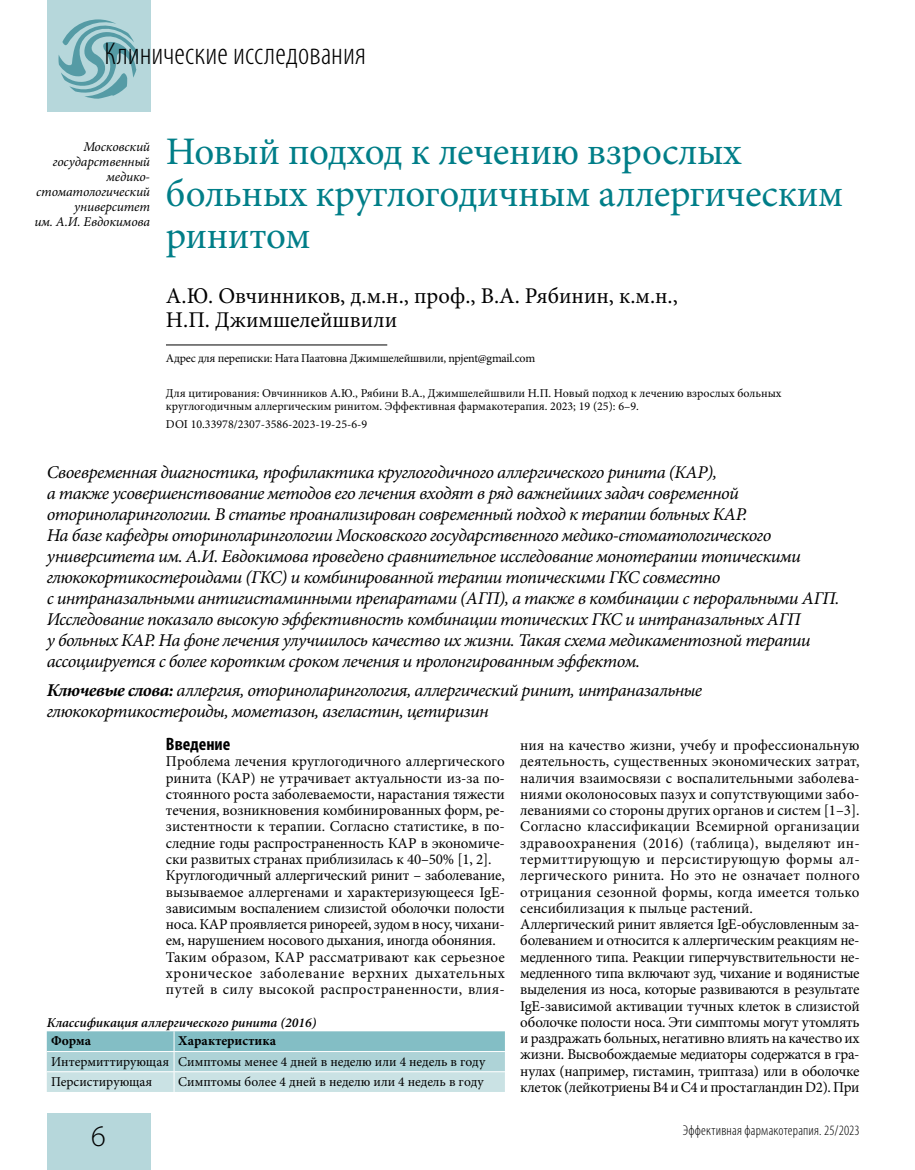
<style>
.page{position:relative;width:915px;height:1170px;background:#fff}
.page>*{position:absolute;margin:0;border:0;box-sizing:border-box;transform-origin:0 0}
.t1{font:39px/42px "Minion Pro";letter-spacing:-.01em;color:#007e88}
.t2{font:300 condensed 31.5px "Myriad Pro";color:#000}
.t3{font:300 30px "Myriad Pro";color:#000}
.t4{font:22.5px/24px "Minion Pro";color:#000}
.t5{font:italic 18px/21px "Minion Pro";letter-spacing:-.03em;color:#000}
.t6{font:700 condensed 18px "Myriad Pro";color:#000}
.t7{font:15px/16.2px "Minion Pro";letter-spacing:-.005em;color:#000}
.t8{font:300 condensed 14.25px "Myriad Pro";letter-spacing:.015em;color:#000}
.t9{font:13.5px/20.2px "Minion Pro";color:#000}
.t10{font:italic 13.5px/15px "Minion Pro";letter-spacing:-.01em;color:#000;text-align:right}
.t11{font:italic 600 13.5px "Minion Pro";color:#000}
.t12{font:700 13.5px "Minion Pro";color:#000}
.t13{font:12px/13.5px "Minion Pro";color:#000}
.t14{font:12px "Minion Pro";letter-spacing:-.02em;color:#000}
.s1{font-weight:700}
</style>
<div class="page">
<div style="left:47px;top:0;width:103px;height:111px;background:#b6d7db"></div>
<div style="left:47px;top:1113px;width:103px;height:56px;background:#b6d7db"></div>
<svg style="left:58px;top:19px;width:80px;height:80px"></svg>
<hr style="left:166px;top:344px;width:221px;height:1px;background:#000">
<svg style="left:47px;top:1031px;width:457px;height:60px"></svg>
<hr style="left:47px;top:1051px;width:127px;height:1px;background:#fff">
<hr style="left:174px;top:1051px;width:330px;height:1px;background:#fff">
<h2 class="t2" style="left:104px;top:35px;width:263px">Клинические исследования</h2>
<p class="t10" style="left:34px;top:139px;width:117px">Московский государственный медико&shy;стоматологический университет<br>им. А.И. Евдокимова</p>
<h1 class="t1" style="left:166px;top:131px;width:678px">Новый подход к лечению взрослых больных круглогодичным аллергическим ринитом</h1>
<h3 class="t4" style="left:166px;top:284px;width:513px">А.Ю. Овчинников, д.м.н., проф., В.А. Рябинин, к.м.н.,<br>Н.П. Джимшелейшвили</h3>
<p class="t14" style="left:166px;top:350px;width:370px">Адрес для переписки: Ната Паатовна Джимшелейшвили, npjent@gmail.com</p>
<p class="t13" style="left:166px;top:386px;width:617px">Для цитирования: Овчинников А.Ю., Рябини В.А., Джимшелейшвили Н.П. Новый подход к лечению взрослых больных круглогодичным аллергическим ринитом. Эффективная фармакотерапия. 2023; 19 (25): 6–9.</p>
<p class="t13" style="left:166px;top:417px;width:203px">DOI 10.33978/2307-3586-2023-19-25-6-9</p>
<p class="t5" style="left:47px;top:461px;width:793px">Своевременная диагностика, профилактика круглогодичного аллергического ринита (КАР),<br>а также усовершенствование методов его лечения входят в ряд важнейших задач современной оториноларингологии. В статье проанализирован современный подход к терапии больных КАР.<br>На базе кафедры оториноларингологии Московского государственного медико-стоматологического университета им. А.И. Евдокимова проведено сравнительное исследование монотерапии топическими глюкокортикостероидами (ГКС) и комбинированной терапии топическими ГКС совместно<br>с интраназальными антигистаминными препаратами (АГП), а также в комбинации с пероральными АГП.<br>Исследование показало высокую эффективность комбинации топических ГКС и интраназальных АГП<br>у больных КАР. На фоне лечения улучшилось качество их жизни. Такая схема медикаментозной терапии ассоциируется с более коротким сроком лечения и пролонгированным эффектом.</p>
<p class="t5" style="left:47px;top:680px;width:656px"><span class="s1">Ключевые слова:</span> аллергия, оториноларингология, аллергический ринит, интраназальные глюкокортикостероиды, мометазон, азеластин, цетиризин</p>
<p class="t6" style="left:166px;top:733px;width:66px">Введение</p>
<p class="t7" style="left:166px;top:753px;width:340px">Проблема лечения круглогодичного аллергического ринита (КАР) не утрачивает актуальности из-за по&shy;стоянного роста заболеваемости, нарастания тяжести течения, возникновения комбинированных форм, ре&shy;зистентности к терапии. Согласно статистике, в по&shy;следние годы распространенность КАР в экономиче&shy;ски развитых странах приблизилась к 40–50% [1, 2].<br>Круглогодичный аллергический ринит – заболевание, вызываемое аллергенами и характеризующееся IgE&shy;зависимым воспалением слизистой оболочки полости носа. КАР проявляется ринореей, зудом в носу, чихани&shy;ем, нарушением носового дыхания, иногда обоняния.<br>Таким образом, КАР рассматривают как серьезное хроническое заболевание верхних дыхательных путей в силу высокой распространенности, влия-</p>
<p class="t11" style="left:47px;top:1013px;width:271px">Классификация аллергического ринита (2016)</p>
<p class="t12" style="left:51px;top:1031px;width:42px">Форма</p>
<p class="t12" style="left:178px;top:1031px;width:99px">Характеристика</p>
<p class="t9" style="left:51px;top:1051px;width:435px">Интермиттирующая Симптомы менее 4 дней в неделю или 4 недель в году<br>Персистирующая</p>
<p class="t9" style="left:178px;top:1071px;width:307px">Симптомы более 4 дней в неделю или 4 недель в году</p>
<p class="t7" style="left:520px;top:737px;width:341px">ния на качество жизни, учебу и профессиональную деятельность, существенных экономических затрат, наличия взаимосвязи с воспалительными заболева&shy;ниями околоносовых пазух и сопутствующими забо&shy;леваниями со стороны других органов и систем [1–3].<br>Согласно классификации Всемирной организации здравоохранения (2016) (таблица), выделяют ин&shy;термиттирующую и персистирующую формы ал&shy;лергического ринита. Но это не означает полного отрицания сезонной формы, когда имеется только сенсибилизация к пыльце растений.<br>Аллергический ринит является IgE-обусловленным за&shy;болеванием и относится к аллергическим реакциям не&shy;медленного типа. Реакции гиперчувствительности не&shy;медленного типа включают зуд, чихание и водянистые выделения из носа, которые развиваются в результате IgE-зависимой активации тучных клеток в слизистой оболочке полости носа. Эти симптомы могут утомлять и раздражать больных, негативно влиять на качество их жизни. Высвобождаемые медиаторы содержатся в гра&shy;нулах (например, гистамин, триптаза) или в оболочке клеток (лейкотриены В4 и С4 и простагландин D2). При</p>
<h3 class="t3" style="left:91px;top:1119px;width:16px">6</h3>
<p class="t8" style="left:682px;top:1121px;width:178px">Эффективная фармакотерапия. 25/2023</p>
</div>
